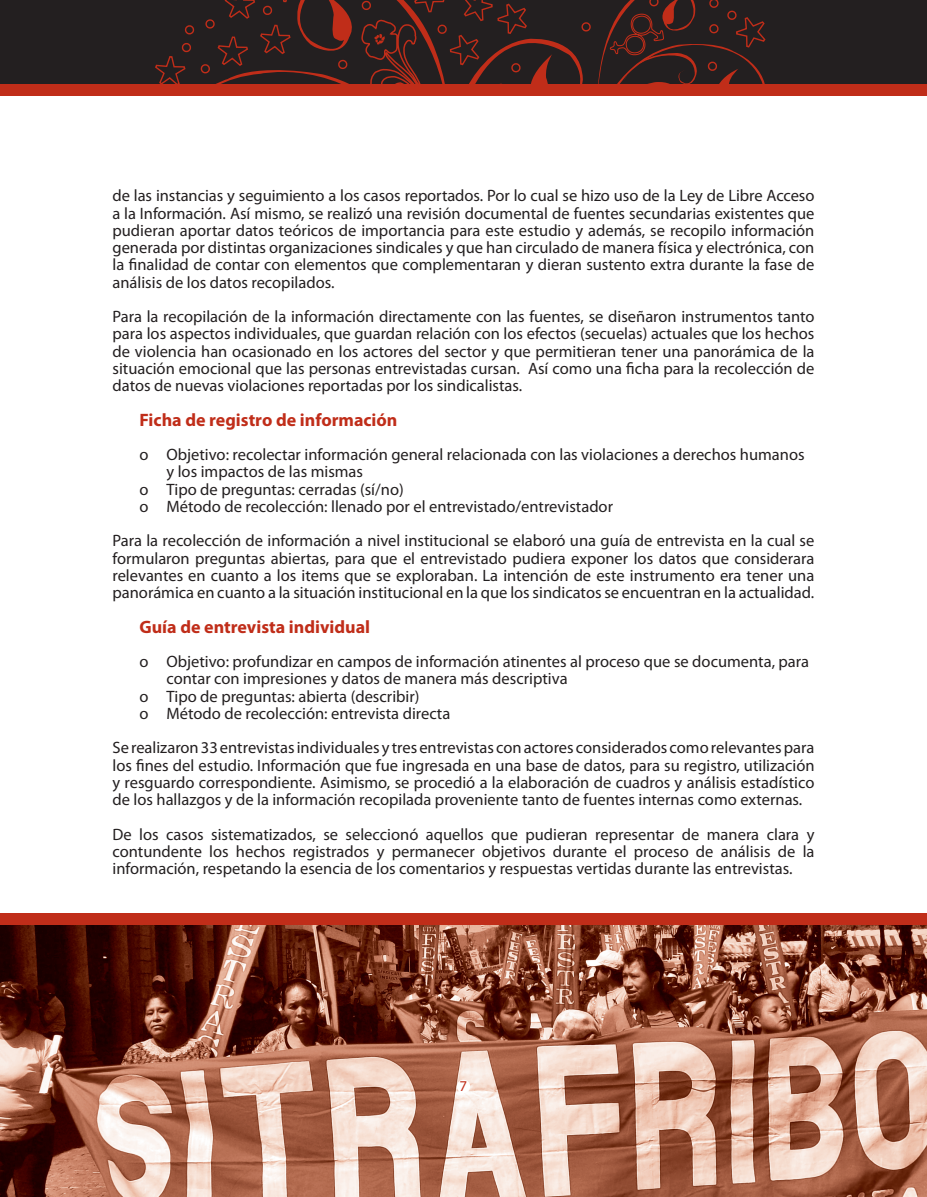
<style>
.page{position:relative;width:927px;height:1197px;background:#fff}
.page>*{position:absolute;margin:0;border:0;box-sizing:border-box;transform-origin:0 0}
.t1{font:700 18px "Myriad Pro";color:#c02d19}
.t2{font:16.5px/17.2px "Myriad Pro";color:#231f20;text-align:justify}
.t3{font:15px "Myriad Pro";color:#c02d19}
</style>
<div class="page">
<div style="left:0;top:0;width:927px;height:86px;background:#231f20"></div>
<svg style="left:155px;top:0;width:611px;height:84px"></svg>
<div style="left:0;top:84px;width:927px;height:12px;background:#c02d19"></div>
<img style="left:0;top:925px;width:927px;height:272px">
<div style="left:0;top:914px;width:927px;height:11px;background:#c02d19"></div>
<div style="left:457px;top:1080px;width:13px;height:13px;background:#fff;border-radius:50%"></div>
<svg style="left:0;top:1192px;width:5px;height:5px"></svg>
<svg style="left:922px;top:1192px;width:5px;height:5px"></svg>
<p class="t2" style="left:112px;top:187px;width:704px">de las instancias y seguimiento a los casos reportados. Por lo cual se hizo uso de la Ley de Libre Acceso a la Información. Así mismo, se realizó una revisión documental de fuentes secundarias existentes que pudieran aportar datos teóricos de importancia para este estudio y además, se recopilo información generada por distintas organizaciones sindicales y que han circulado de manera física y electrónica, con la finalidad de contar con elementos que complementaran y dieran sustento extra durante la fase de análisis de los datos recopilados.</p>
<p class="t2" style="left:112px;top:308px;width:704px">Para la recopilación de la información directamente con las fuentes, se diseñaron instrumentos tanto para los aspectos individuales, que guardan relación con los efectos (secuelas) actuales que los hechos de violencia han ocasionado en los actores del sector y que permitieran tener una panorámica de la situación emocional que las personas entrevistadas cursan. Así como una ficha para la recolección de datos de nuevas violaciones reportadas por los sindicalistas.</p>
<p class="t1" style="left:140px;top:408px;width:260px">Ficha de registro de información</p>
<p class="t2" style="left:140px;top:446px;width:667px">o Objetivo: recolectar información general relacionada con las violaciones a derechos humanos</p>
<p class="t2" style="left:166px;top:463px;width:198px">y los impactos de las mismas</p>
<p class="t2" style="left:140px;top:480px;width:266px">o Tipo de preguntas: cerradas (sí/no)</p>
<p class="t2" style="left:140px;top:497px;width:475px">o Método de recolección: llenado por el entrevistado/entrevistador</p>
<p class="t2" style="left:112px;top:532px;width:703px">Para la recolección de información a nivel institucional se elaboró una guía de entrevista en la cual se formularon preguntas abiertas, para que el entrevistado pudiera exponer los datos que considerara relevantes en cuanto a los items que se exploraban. La intención de este instrumento era tener una panorámica en cuanto a la situación institucional en la que los sindicatos se encuentran en la actualidad.</p>
<p class="t1" style="left:140px;top:615px;width:232px">Guía de entrevista individual</p>
<p class="t2" style="left:140px;top:653px;width:671px">o Objetivo: profundizar en campos de información atinentes al proceso que se documenta, para</p>
<p class="t2" style="left:166px;top:670px;width:403px">contar con impresiones y datos de manera más descriptiva</p>
<p class="t2" style="left:140px;top:687px;width:282px">o Tipo de preguntas: abierta (describir)</p>
<p class="t2" style="left:140px;top:704px;width:312px">o Método de recolección: entrevista directa</p>
<p class="t2" style="left:112px;top:739px;width:704px">Se realizaron 33 entrevistas individuales y tres entrevistas con actores considerados como relevantes para los fines del estudio. Información que fue ingresada en una base de datos, para su registro, utilización y resguardo correspondiente. Asimismo, se procedió a la elaboración de cuadros y análisis estadístico de los hallazgos y de la información recopilada proveniente tanto de fuentes internas como externas.</p>
<p class="t2" style="left:112px;top:825px;width:704px">De los casos sistematizados, se seleccionó aquellos que pudieran representar de manera clara y contundente los hechos registrados y permanecer objetivos durante el proceso de análisis de la información, respetando la esencia de los comentarios y respuestas vertidas durante las entrevistas.</p>
<p class="t3" style="left:460px;top:1077px;width:9px">7</p>
</div>
